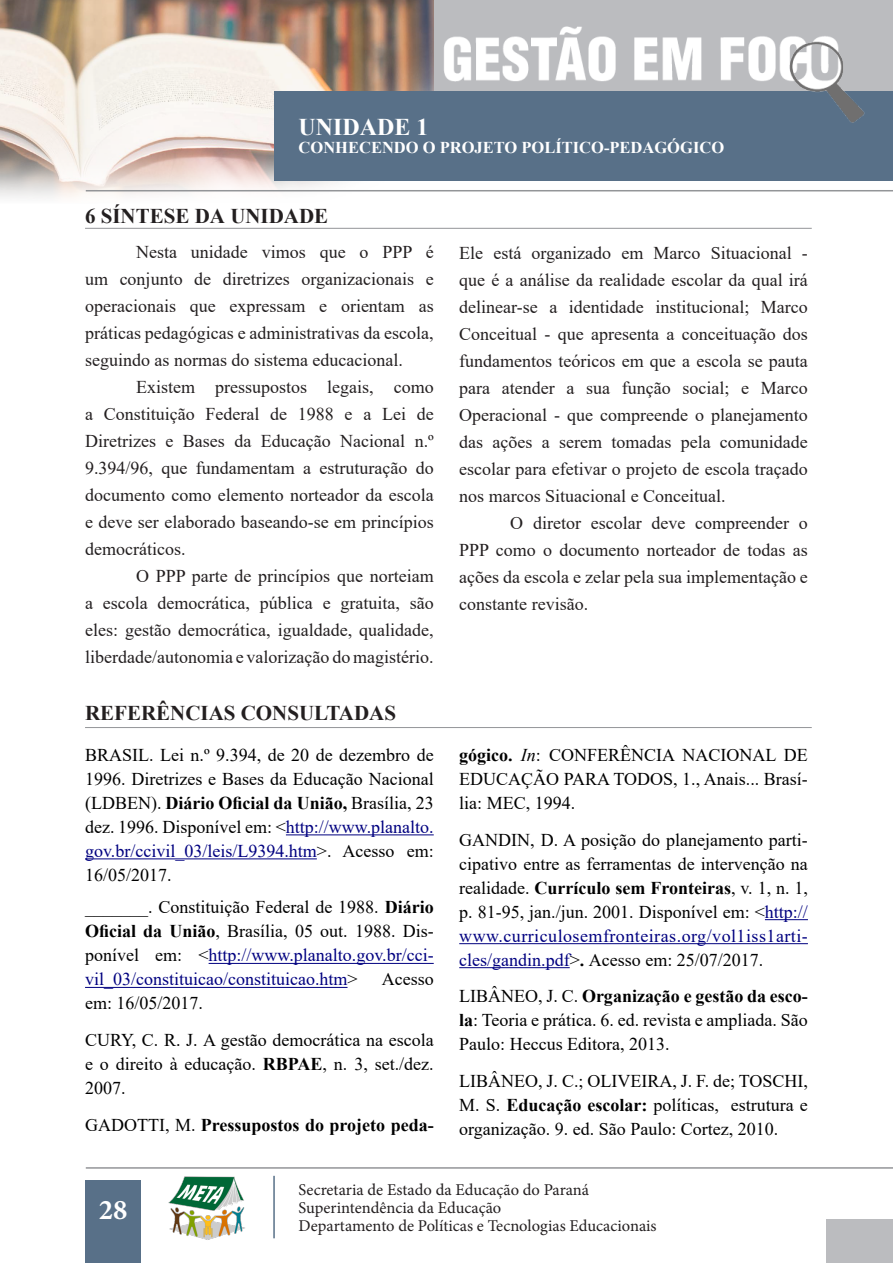
<style>
.page{position:relative;width:893px;height:1263px;background:#fff}
.page>*{position:absolute;margin:0;border:0;box-sizing:border-box;transform-origin:0 0}
.t1{font:700 28.5px "Minion Pro";color:#fff}
.t2{font:700 24px "Times New Roman";color:#fff}
.Título{font:700 21px "Times New Roman";color:#231f20}
.t3{font:18px/27px "Times New Roman";color:#231f20;text-align:justify}
.Título-2{font:18px/24px "Times New Roman";color:#000;text-align:justify}
.t4{font:700 18px "Times New Roman";color:#000}
.t5{font:16.5px/18px "Minion Pro";color:#231f20}
.t6{font:700 16.5px "Times New Roman";color:#fff}
.s1{font-weight:700}
.s2{color:#000080}
.s3{font-weight:400}
.s4{font-style:italic}
</style>
<div class="page">
<img style="left:0;top:0;width:525px;height:198px">
<div style="left:434px;top:0;width:459px;height:181px;background:#bbbcbf"></div>
<hr style="left:86px;top:190px;width:807px;height:1px;background:#939598">
<div style="left:274px;top:92px;width:619px;height:89px;background:#587088"></div>
<img style="left:434px;top:26px;width:433px;height:97px">
<div style="left:826px;top:1219px;width:67px;height:44px;background:#bbbcbf"></div>
<hr style="left:86px;top:1167px;width:807px;height:2px;background:#939598">
<div style="left:85px;top:1180px;width:55px;height:83px;background:#587088"></div>
<hr style="left:273px;top:1176px;width:2px;height:62px;background:#587088">
<img style="left:168px;top:1176px;width:77px;height:64px">
<hr style="left:286px;top:834px;width:148px;height:1px;background:#000080">
<hr style="left:85px;top:858px;width:232px;height:1px;background:#000080">
<hr style="left:209px;top:963px;width:225px;height:1px;background:#000080">
<hr style="left:85px;top:987px;width:262px;height:1px;background:#000080">
<hr style="left:765px;top:919px;width:43px;height:1px;background:#000080">
<hr style="left:459px;top:943px;width:349px;height:1px;background:#000080">
<hr style="left:459px;top:967px;width:111px;height:1px;background:#000080">
<hr style="left:85px;top:228px;width:727px;height:1px;background:#939598">
<hr style="left:85px;top:727px;width:727px;height:1px;background:#939598">
<h2 class="t2" style="left:299px;top:110px;width:131px">UNIDADE 1</h2>
<p class="t6" style="left:299px;top:136px;width:427px">CONHECENDO O PROJETO POLÍTICO-PEDAGÓGICO</p>
<p class="Título" style="left:85px;top:200px;width:245px">6 SÍNTESE DA UNIDADE</p>
<p class="t3" style="left:85px;top:238px;width:350px;text-indent:51px">Nesta unidade vimos que o PPP é um conjunto de diretrizes organizacionais e operacionais que expressam e orientam as práticas pedagógicas e administrativas da escola, seguindo as normas do sistema educacional.</p>
<p class="t3" style="left:85px;top:373px;width:350px;text-indent:51px">Existem pressupostos legais, como a Constituição Federal de 1988 e a Lei de Diretrizes e Bases da Educação Nacional n.º 9.394/96, que fundamentam a estruturação do documento como elemento norteador da escola e deve ser elaborado baseando-se em princípios democráticos.</p>
<p class="t3" style="left:85px;top:562px;width:350px;text-indent:51px">O PPP parte de princípios que norteiam a escola democrática, pública e gratuita, são eles: gestão democrática, igualdade, qualidade, liberdade/autonomia e valorização do magistério.</p>
<p class="Título" style="left:85px;top:698px;width:312px">REFERÊNCIAS CONSULTADAS</p>
<p class="Título-2" style="left:85px;top:742px;width:350px">BRASIL. Lei n.º 9.394, de 20 de dezembro de 1996. Diretrizes e Bases da Educação Nacional (LDBEN). <span class="s1">Diário Oficial da União,</span> Brasília, 23 dez. 1996. Disponível em: &lt;<span class="s2">http://www.planalto. gov.br/ccivil_03/leis/L9394.htm</span>&gt;. Acesso em:<br>16/05/2017.</p>
<p class="Título-2" style="left:85px;top:895px;width:350px">_______. Constituição Federal de 1988. <span class="s1">Diário Oficial da União</span>, Brasília, 05 out. 1988. Dis&shy;ponível em: &lt;<span class="s2">http://www.planalto.gov.br/cci&shy;vil_03/constituicao/constituicao.htm</span>&gt;</p>
<p class="Título-2" style="left:382px;top:967px;width:53px">Acesso</p>
<p class="Título-2" style="left:85px;top:991px;width:120px">em: 16/05/2017.</p>
<p class="Título-2" style="left:85px;top:1027px;width:350px">CURY, C. R. J. A gestão democrática na escola e o direito à educação. <span class="s1">RBPAE</span>, n. 3, set./dez.<br>2007.</p>
<p class="t4" style="left:85px;top:1112px;width:350px"><span class="s3">GADOTTI, M.</span> Pressupostos do projeto peda-</p>
<p class="t3" style="left:459px;top:239px;width:350px">Ele está organizado em Marco Situacional - que é a análise da realidade escolar da qual irá delinear-se a identidade institucional; Marco Conceitual - que apresenta a conceituação dos fundamentos teóricos em que a escola se pauta para atender a sua função social; e Marco Operacional - que compreende o planejamento das ações a serem tomadas pela comunidade escolar para efetivar o projeto de escola traçado nos marcos Situacional e Conceitual.</p>
<p class="t3" style="left:459px;top:509px;width:350px;text-indent:51px">O diretor escolar deve compreender o PPP como o documento norteador de todas as ações da escola e zelar pela sua implementação e constante revisão.</p>
<p class="Título-2" style="left:459px;top:742px;width:350px"><span class="s1">gógico.</span> <span class="s4">In</span>: CONFERÊNCIA NACIONAL DE EDUCAÇÃO PARA TODOS, 1., Anais... Brasí&shy;lia: MEC, 1994.</p>
<p class="Título-2" style="left:459px;top:827px;width:350px">GANDIN, D. A posição do planejamento parti&shy;cipativo entre as ferramentas de intervenção na realidade. <span class="s1">Currículo sem Fronteiras</span>, v. 1, n. 1, p. 81-95, jan./jun. 2001. Disponível em: &lt;<span class="s2">http:// www.curriculosemfronteiras.org/vol1iss1arti&shy;cles/gandin.pdf</span>&gt;<span class="s1">.</span> Acesso em: 25/07/2017.</p>
<p class="Título-2" style="left:459px;top:984px;width:350px">LIBÂNEO, J. C. <span class="s1">Organização e gestão da esco&shy;la</span>: Teoria e prática. 6. ed. revista e ampliada. São Paulo: Heccus Editora, 2013.</p>
<p class="Título-2" style="left:459px;top:1069px;width:350px">LIBÂNEO, J. C.; OLIVEIRA, J. F. de; TOSCHI, M. S. <span class="s1">Educação escolar:</span> políticas, estrutura e organização. 9. ed. São Paulo: Cortez, 2010.</p>
<h1 class="t1" style="left:99px;top:1190px;width:30px">28</h1>
<p class="t5" style="left:299px;top:1181px;width:359px">Secretaria de Estado da Educação do Paraná<br>Superintendência da Educação<br>Departamento de Políticas e Tecnologias Educacionais</p>
</div>
